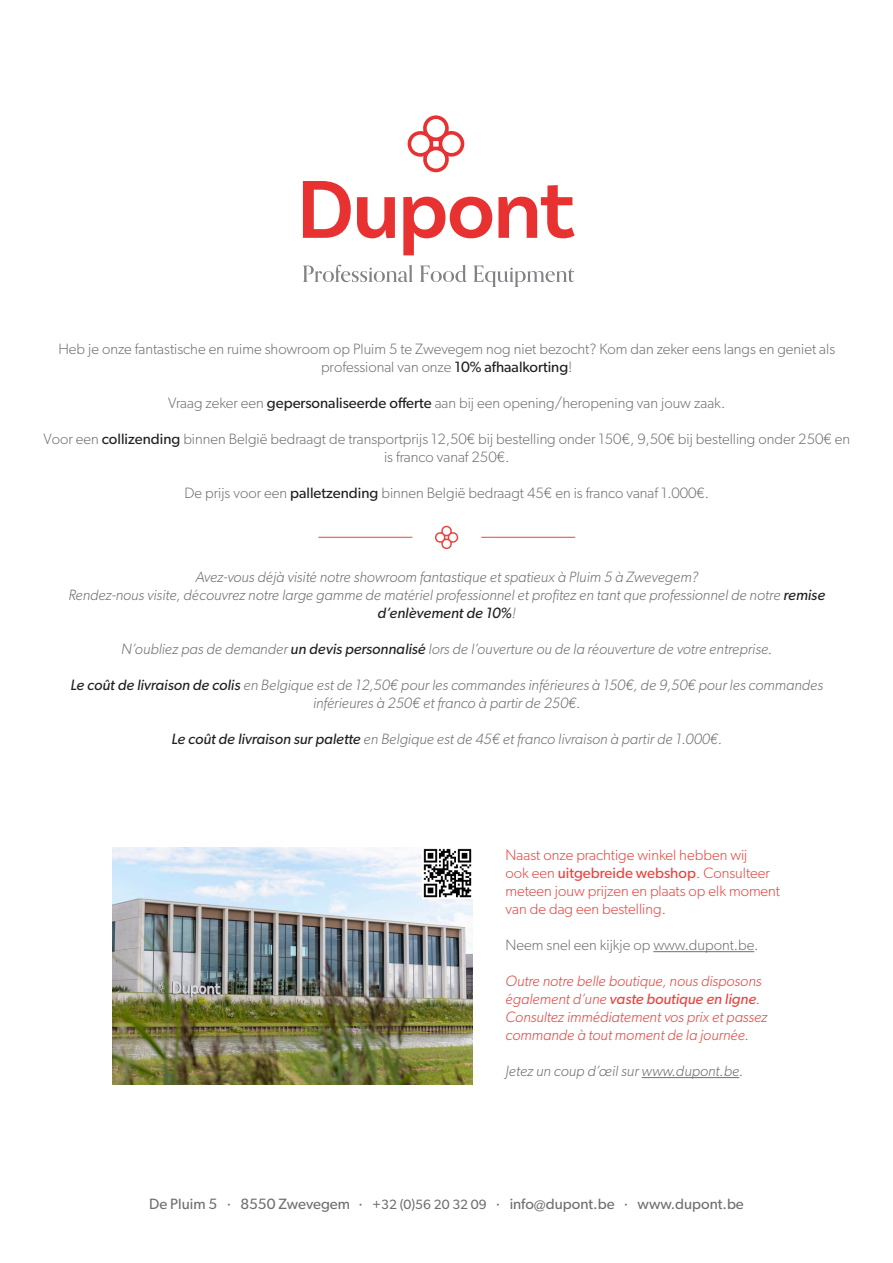
<style>
.page{position:relative;width:893px;height:1263px;background:#fff}
.page>*{position:absolute;margin:0;border:0;box-sizing:border-box;transform-origin:0 0}
.t1{font:italic 300 15px/18px "Gibson";color:#6f7073;text-align:center}
.t2{font:300 15px/18px "Gibson";color:#6f7073;text-align:center}
.t3{font:italic 300 15px/18px "Gibson";color:#ec423d}
.t4{font:300 15px/18px "Gibson";color:#ec423d}
.t5{font:15px "Gibson";color:#6f7073}
.s1{font-weight:400;color:#231f20}
.s2{font-weight:400}
.s3{font-size:13.5px}
</style>
<div class="page">
<svg style="left:435px;top:526px;width:23px;height:23px"></svg>
<hr style="left:481px;top:537px;width:94px;height:1px;background:#ec423d">
<hr style="left:318px;top:537px;width:94px;height:1px;background:#ec423d">
<img style="left:113px;top:848px;width:360px;height:236px">
<hr style="left:653px;top:951px;width:101px;height:1px;background:#6f7073">
<svg style="left:303px;top:181px;width:48px;height:57px"></svg>
<svg style="left:357px;top:197px;width:38px;height:41px"></svg>
<svg style="left:403px;top:197px;width:89px;height:58px"></svg>
<svg style="left:498px;top:185px;width:77px;height:53px"></svg>
<svg style="left:407px;top:115px;width:57px;height:57px"></svg>
<svg style="left:303px;top:265px;width:110px;height:17px"></svg>
<svg style="left:420px;top:265px;width:47px;height:17px"></svg>
<svg style="left:473px;top:265px;width:101px;height:22px"></svg>
<hr style="left:642px;top:1077px;width:97px;height:1px;background:#6f7073">
<img style="left:422px;top:848px;width:51px;height:50px">
<p class="t2" style="left:58px;top:340px;width:778px">Heb je onze fantastische en ruime showroom op Pluim 5 te Zwevegem nog niet bezocht? Kom dan zeker eens langs en geniet als professional van onze <span class="s1">10% afhaalkorting</span>!</p>
<p class="t2" style="left:168px;top:394px;width:558px">Vraag zeker een <span class="s1">gepersonaliseerde offerte</span> aan bij een opening/heropening van jouw zaak.</p>
<p class="t2" style="left:43px;top:430px;width:808px">Voor een <span class="s1">collizending</span> binnen België bedraagt de transportprijs 12,50€ bij bestelling onder 150€, 9,50€ bij bestelling onder 250€ en is franco vanaf 250€.</p>
<p class="t2" style="left:184px;top:484px;width:526px">De prijs voor een <span class="s1">palletzending</span> binnen België bedraagt 45€ en is franco vanaf 1.000€.</p>
<p class="t1" style="left:195px;top:567px;width:504px">Avez-vous déjà visité notre showroom fantastique et spatieux à Pluim 5 à Zwevegem?</p>
<p class="t1" style="left:68px;top:585px;width:758px">Rendez-nous visite, découvrez notre large gamme de matériel professionnel et profitez en tant que professionnel de notre <span class="s1">remise d’enlèvement de 10%</span>!</p>
<p class="t1" style="left:121px;top:639px;width:652px">N’oubliez pas de demander <span class="s1">un devis personnalisé</span> lors de l’ouverture ou de la réouverture de votre entreprise.</p>
<p class="t1" style="left:70px;top:675px;width:754px"><span class="s1">Le coût de livraison de colis</span> en Belgique est de 12,50€ pour les commandes inférieures à 150€, de 9,50€ pour les commandes inférieures à 250€ et franco à partir de 250€.</p>
<p class="t1" style="left:171px;top:729px;width:552px"><span class="s1">Le coût de livraison sur palette</span> en Belgique est de 45€ et franco livraison à partir de 1.000€.</p>
<p class="t4" style="left:506px;top:845px;width:276px">Naast onze prachtige winkel hebben wij<br>ook een <span class="s2">uitgebreide webshop</span>. Consulteer meteen jouw prijzen en plaats op elk moment van de dag een bestelling.</p>
<p class="t2" style="left:506px;top:935px;width:254px">Neem snel een kijkje op www.dupont.be.</p>
<p class="t3" style="left:506px;top:971px;width:263px">Outre notre belle boutique, nous disposons également d’une <span class="s2">vaste boutique en ligne</span>.<br>Consultez immédiatement vos prix et passez commande à tout moment de la journée.</p>
<p class="t1" style="left:506px;top:1061px;width:239px">Jetez un coup d’œil sur www.dupont.be.</p>
<p class="t5" style="left:149px;top:1194px;width:596px">De Pluim 5 · 8550 Zwevegem · <span class="s3">+32 (0)56 20 32 09</span> · info@dupont.be · www.dupont.be</p>
</div>
